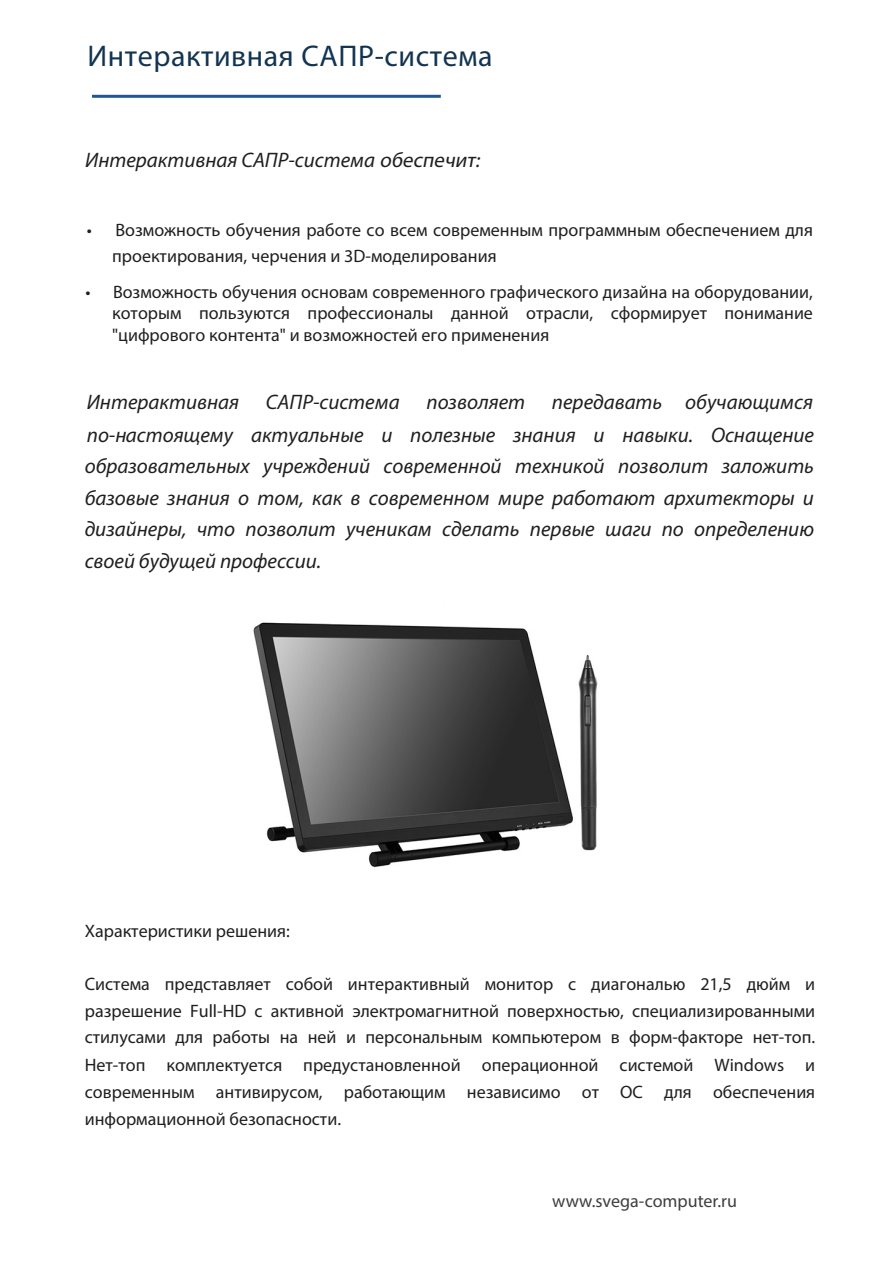
<style>
.page{position:relative;width:893px;height:1263px;background:#fff}
.page>*{position:absolute;margin:0;border:0;box-sizing:border-box;transform-origin:0 0}
.P1{font:30px "Myriad Pro";letter-spacing:.02em;color:#123452}
.P1-2{font:italic 21px/31.7px "Myriad Pro";color:#1e1f1e;text-align:justify}
.P1-3{font:18px/26.8px "Myriad Pro";color:#1e1f1e;text-align:justify}
.t1{font:18px "Myriad Pro";color:#3e3e3f}
.s1{font-style:inherit}
</style>
<div class="page">
<div style="left:92px;top:95px;width:349px;height:3px;border:2px solid #215791"></div>
<img style="left:253px;top:622px;width:345px;height:246px">
<p class="P1" style="left:88px;top:37px;width:407px">Интерактивная САПР-система</p>
<p class="P1-2" style="left:85px;top:143px;width:400px">Интерактивная САПР-система <span class="s1">обеспечит:</span></p>
<p class="P1-3" style="left:112px;top:217px;width:702px;line-height:26.2px;text-indent:-25px">• Возможность обучения работе со всем современным программным обеспечением для проектирования, черчения и 3D-моделирования</p>
<p class="P1-3" style="left:112px;top:281px;width:702px;line-height:21.6px;text-indent:-27px">• Возможность обучения основам современного графического дизайна на оборудовании, которым пользуются профессионалы данной отрасли, сформирует понимание "цифрового контента" и возможностей его применения</p>
<p class="P1-2" style="left:85px;top:386px;width:731px;text-indent:467px">передавать обучающимся по-настоящему актуальные и полезные знания и навыки. Оснащение образовательных учреждений современной техникой позволит заложить базовые знания о том, как в современном мире работают архитекторы и дизайнеры, что позволит ученикам сделать первые шаги по определению своей будущей профессии.</p>
<p class="P1-2" style="left:87px;top:386px;width:154px">Интерактивная</p>
<p class="P1-2" style="left:266px;top:386px;width:135px">САПР-система</p>
<p class="P1-2" style="left:426px;top:386px;width:100px">позволяет</p>
<p class="P1-3" style="left:85px;top:917px;width:206px">Характеристики решения:</p>
<p class="P1-3" style="left:85px;top:971px;width:732px">Система представляет собой интерактивный монитор с диагональю 21,5 дюйм и разрешение Full-HD с активной электромагнитной поверхностью, специализированными стилусами для работы на ней и персональным компьютером в форм-факторе нет-топ.<br>Нет-топ комплектуется предустановленной операционной системой Windows и современным антивирусом, работающим независимо от ОС для обеспечения информационной безопасности.</p>
<p class="t1" style="left:552px;top:1190px;width:186px">www.svega-computer.ru</p>
</div>
